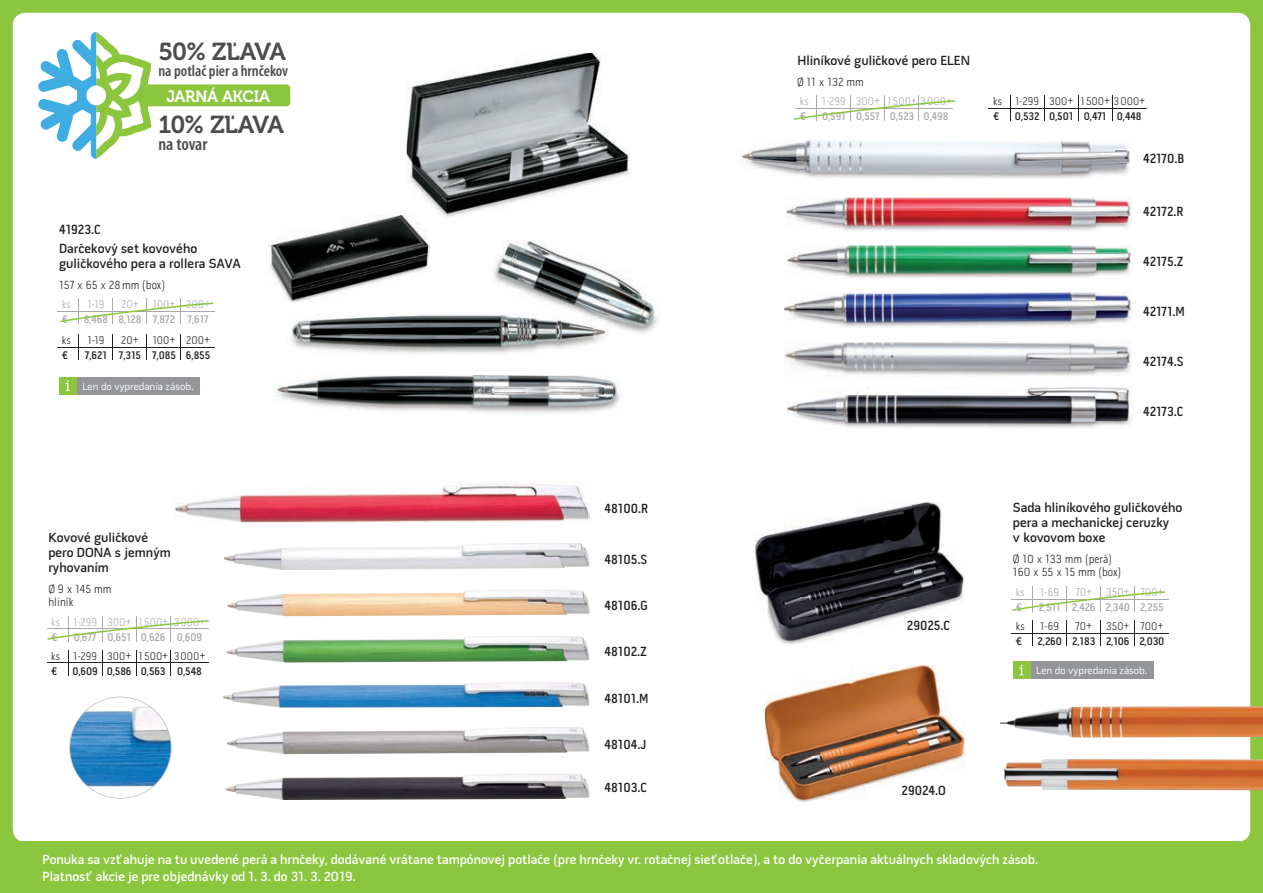
<style>
.page{position:relative;width:1263px;height:893px;background:#8bc63e}
.page>*{position:absolute;margin:0;border:0;box-sizing:border-box;transform-origin:0 0}
.t1{font:24.45px "Museo 700";letter-spacing:-.035em;color:#4b4c4d}
.t2{font:600 condensed 18.15px "Myriad Pro";letter-spacing:-.005em;color:#4b4c4d}
.t3{font:16.35px "Museo 700";letter-spacing:-.03em;color:#fff}
.t4{font:600 condensed 15.9px "Myriad Pro";color:#4b4c4d}
.t5{font:600 13.5px/16.2px "Pill Gothic 600 mg";color:#fff}
.t6{font:600 13.5px/15px "Pill Gothic 600 mg";color:#231f20}
.t7{font:600 13.5px "Pill Gothic 300 mg";color:#231f20}
.t8{font:300 12px/13.5px "Pill Gothic 300 mg";color:#231f20}
.t9{font:600 11.25px "Pill Gothic 300 mg";letter-spacing:-.01em;color:#a8a9ad}
.t10{font:600 11.25px "Pill Gothic 300 mg";letter-spacing:-.01em;color:#231f20}
.t11{font:300 11.25px "Pill Gothic 300 mg";letter-spacing:.005em;color:#a8a9ad}
.t12{font:300 11.25px "Pill Gothic 300 mg";letter-spacing:.005em;color:#231f20}
.t13{font:10.5px "Pill Gothic 600 mg";color:#fff}
</style>
<div class="page">
<div style="left:13px;top:13px;width:1237px;height:829px;background:#fff;border-radius:13px"></div>
<div style="left:142px;top:84px;width:148px;height:22px;background:#8bc63e;border-radius:4px"></div>
<svg style="left:38px;top:32px;width:113px;height:127px"></svg>
<img style="left:755px;top:503px;width:209px;height:142px">
<img style="left:765px;top:665px;width:200px;height:137px">
<img style="left:291px;top:241px;width:367px;height:113px">
<img style="left:407px;top:53px;width:224px;height:165px">
<img style="left:269px;top:216px;width:160px;height:87px">
<img style="left:274px;top:375px;width:346px;height:39px">
<img style="left:784px;top:292px;width:348px;height:35px">
<img style="left:784px;top:341px;width:348px;height:35px">
<img style="left:740px;top:140px;width:390px;height:39px">
<img style="left:788px;top:387px;width:344px;height:41px">
<img style="left:786px;top:198px;width:346px;height:33px">
<img style="left:784px;top:245px;width:347px;height:33px">
<hr style="left:1010px;top:108px;width:34px;height:1px;background:#231f20">
<svg style="left:989px;top:96px;width:22px;height:25px"></svg>
<hr style="left:1044px;top:108px;width:34px;height:1px;background:#231f20">
<svg style="left:1044px;top:96px;width:1px;height:25px"></svg>
<hr style="left:1078px;top:108px;width:34px;height:1px;background:#231f20">
<svg style="left:1078px;top:96px;width:1px;height:25px"></svg>
<hr style="left:1112px;top:108px;width:34px;height:1px;background:#231f20">
<svg style="left:1112px;top:96px;width:1px;height:25px"></svg>
<hr style="left:68px;top:663px;width:34px;height:1px;background:#231f20">
<svg style="left:47px;top:650px;width:22px;height:26px"></svg>
<hr style="left:102px;top:663px;width:34px;height:1px;background:#231f20">
<svg style="left:102px;top:650px;width:1px;height:26px"></svg>
<hr style="left:136px;top:663px;width:34px;height:1px;background:#231f20">
<svg style="left:136px;top:650px;width:1px;height:26px"></svg>
<hr style="left:170px;top:663px;width:38px;height:1px;background:#231f20">
<svg style="left:170px;top:650px;width:1px;height:26px"></svg>
<img style="left:223px;top:682px;width:367px;height:26px">
<img style="left:227px;top:636px;width:363px;height:26px">
<img style="left:225px;top:774px;width:365px;height:26px">
<img style="left:227px;top:727px;width:363px;height:27px">
<svg style="left:69px;top:697px;width:102px;height:102px"></svg>
<img style="left:224px;top:543px;width:366px;height:27px">
<img style="left:227px;top:590px;width:363px;height:26px">
<img style="left:175px;top:481px;width:415px;height:42px">
<hr style="left:181px;top:311px;width:34px;height:1px;background:#a8a9ad">
<hr style="left:79px;top:347px;width:34px;height:1px;background:#231f20">
<svg style="left:58px;top:335px;width:21px;height:25px"></svg>
<hr style="left:113px;top:347px;width:34px;height:1px;background:#231f20">
<hr style="left:147px;top:347px;width:34px;height:1px;background:#231f20">
<hr style="left:181px;top:347px;width:34px;height:1px;background:#231f20">
<svg style="left:58px;top:299px;width:155px;height:25px"></svg>
<hr style="left:1135px;top:599px;width:34px;height:1px;background:#a8a9ad">
<hr style="left:1033px;top:633px;width:34px;height:1px;background:#231f20">
<svg style="left:1011px;top:620px;width:22px;height:26px"></svg>
<hr style="left:1067px;top:633px;width:34px;height:1px;background:#231f20">
<svg style="left:1066px;top:620px;width:1px;height:26px"></svg>
<hr style="left:1101px;top:633px;width:34px;height:1px;background:#231f20">
<svg style="left:1100px;top:620px;width:1px;height:26px"></svg>
<hr style="left:1135px;top:633px;width:34px;height:1px;background:#231f20">
<svg style="left:1134px;top:620px;width:1px;height:26px"></svg>
<svg style="left:1011px;top:586px;width:154px;height:26px"></svg>
<svg style="left:47px;top:616px;width:162px;height:26px"></svg>
<svg style="left:794px;top:96px;width:161px;height:25px"></svg>
<div style="left:1030px;top:662px;width:123px;height:17px;background:#939598"></div>
<div style="left:1013px;top:662px;width:17px;height:17px;background:#8bc63e"></div>
<svg style="left:1019px;top:665px;width:4px;height:10px"></svg>
<div style="left:76px;top:377px;width:124px;height:18px;background:#939598"></div>
<div style="left:59px;top:377px;width:17px;height:18px;background:#8bc63e"></div>
<svg style="left:66px;top:380px;width:4px;height:11px"></svg>
<img style="left:1004px;top:759px;width:259px;height:31px">
<img style="left:1000px;top:706px;width:263px;height:31px">
<h1 class="t1" style="left:158px;top:38px;width:129px">50% ZĽAVA</h1>
<p class="t4" style="left:158px;top:62px;width:131px">na potlač pier a hrnčekov</p>
<p class="t3" style="left:166px;top:87px;width:105px">JARNÁ AKCIA</p>
<h1 class="t1" style="left:158px;top:111px;width:127px">10% ZĽAVA</h1>
<h2 class="t2" style="left:158px;top:134px;width:50px">na tovar</h2>
<p class="t7" style="left:59px;top:221px;width:43px">41923.C</p>
<p class="t6" style="left:59px;top:241px;width:183px">Darčekový set kovového guličkového pera a rollera SAVA</p>
<p class="t8" style="left:59px;top:278px;width:108px">157 × 65 × 28 mm (box)</p>
<p class="t11" style="left:62px;top:298px;width:10px">ks</p>
<p class="t11" style="left:87px;top:298px;width:18px">1-19</p>
<p class="t11" style="left:121px;top:298px;width:19px">20+</p>
<p class="t11" style="left:153px;top:298px;width:59px">100+ 200+</p>
<p class="t9" style="left:62px;top:312px;width:8px">€</p>
<p class="t9" style="left:84px;top:312px;width:127px">8,468 8,128 7,872 7,617</p>
<p class="t12" style="left:62px;top:334px;width:10px">ks</p>
<p class="t12" style="left:87px;top:334px;width:18px">1-19</p>
<p class="t12" style="left:121px;top:334px;width:19px">20+</p>
<p class="t12" style="left:153px;top:334px;width:59px">100+ 200+</p>
<p class="t10" style="left:62px;top:348px;width:8px">€</p>
<p class="t10" style="left:85px;top:348px;width:127px">7,621 7,315 7,085 6,855</p>
<p class="t13" style="left:82px;top:380px;width:112px">Len do vypredania zásob.</p>
<p class="t6" style="left:48px;top:530px;width:124px">Kovové guličkové pero DONA s jemným ryhovaním</p>
<p class="t8" style="left:48px;top:582px;width:65px">Ø 9 × 145 mm hliník</p>
<p class="t11" style="left:51px;top:615px;width:156px">ks 1-299 300+ 1 500+ 3 000+</p>
<p class="t9" style="left:51px;top:630px;width:8px">€</p>
<p class="t9" style="left:74px;top:630px;width:130px">0,677 0,651 0,626 0,609</p>
<p class="t12" style="left:51px;top:649px;width:156px">ks 1-299 300+ 1 500+ 3 000+</p>
<p class="t10" style="left:51px;top:664px;width:8px">€</p>
<p class="t10" style="left:72px;top:664px;width:131px">0,609 0,586 0,563 0,548</p>
<p class="t7" style="left:604px;top:500px;width:45px">48100.R</p>
<p class="t7" style="left:604px;top:551px;width:44px">48105.S</p>
<p class="t7" style="left:604px;top:597px;width:45px">48106.G</p>
<p class="t7" style="left:604px;top:644px;width:44px">48102.Z</p>
<p class="t7" style="left:604px;top:690px;width:46px">48101.M</p>
<p class="t7" style="left:604px;top:736px;width:43px">48104.J</p>
<p class="t7" style="left:604px;top:779px;width:44px">48103.C</p>
<p class="t6" style="left:797px;top:53px;width:174px">Hliníkové guličkové pero ELEN</p>
<p class="t8" style="left:797px;top:75px;width:68px">Ø 11 × 132 mm</p>
<p class="t11" style="left:800px;top:95px;width:153px">ks 1-299 300+ 1 500+ 3 000+</p>
<p class="t9" style="left:800px;top:109px;width:8px">€</p>
<p class="t9" style="left:822px;top:109px;width:128px">0,591 0,557 0,523 0,498</p>
<p class="t12" style="left:993px;top:95px;width:153px">ks 1-299 300+ 1 500+ 3 000+</p>
<p class="t10" style="left:993px;top:109px;width:8px">€</p>
<p class="t10" style="left:1015px;top:109px;width:128px">0,532 0,501 0,471 0,448</p>
<p class="t7" style="left:1143px;top:151px;width:43px">42170.B</p>
<p class="t7" style="left:1143px;top:203px;width:42px">42172.R</p>
<p class="t7" style="left:1143px;top:253px;width:42px">42175.Z</p>
<p class="t7" style="left:1143px;top:303px;width:43px">42171.M</p>
<p class="t7" style="left:1143px;top:353px;width:42px">42174.S</p>
<p class="t7" style="left:1143px;top:403px;width:42px">42173.C</p>
<p class="t7" style="left:907px;top:617px;width:45px">29025.C</p>
<p class="t6" style="left:1013px;top:500px;width:171px">Sada hliníkového guličkového pera a mechanickej ceruzky<br>v kovovom boxe</p>
<p class="t8" style="left:1013px;top:552px;width:110px">Ø 10 × 133 mm (perá)<br>160 × 55 × 15 mm (box)</p>
<p class="t11" style="left:1016px;top:585px;width:10px">ks</p>
<p class="t11" style="left:1040px;top:585px;width:20px">1-69</p>
<p class="t11" style="left:1075px;top:585px;width:18px">70+</p>
<p class="t11" style="left:1106px;top:585px;width:59px">350+ 700+</p>
<p class="t9" style="left:1016px;top:600px;width:8px">€</p>
<p class="t9" style="left:1039px;top:600px;width:126px">2,511 2,426 2,340 2,255</p>
<p class="t12" style="left:1016px;top:619px;width:10px">ks</p>
<p class="t12" style="left:1040px;top:619px;width:20px">1-69</p>
<p class="t12" style="left:1075px;top:619px;width:18px">70+</p>
<p class="t12" style="left:1106px;top:619px;width:59px">350+ 700+</p>
<p class="t10" style="left:1016px;top:634px;width:8px">€</p>
<p class="t10" style="left:1037px;top:634px;width:128px">2,260 2,183 2,106 2,030</p>
<p class="t13" style="left:1036px;top:664px;width:112px">Len do vypredania zásob.</p>
<p class="t7" style="left:902px;top:782px;width:46px">29024.O</p>
<p class="t5" style="left:43px;top:852px;width:997px">Ponuka sa vzťahuje na tu uvedené perá a hrnčeky, dodávané vrátane tampónovej potlače (pre hrnčeky vr. rotačnej sieťotlače), a to do vyčerpania aktuálnych skladových zásob.<br>Platnosť akcie je pre objednávky od 1. 3. do 31. 3. 2019.</p>
</div>
